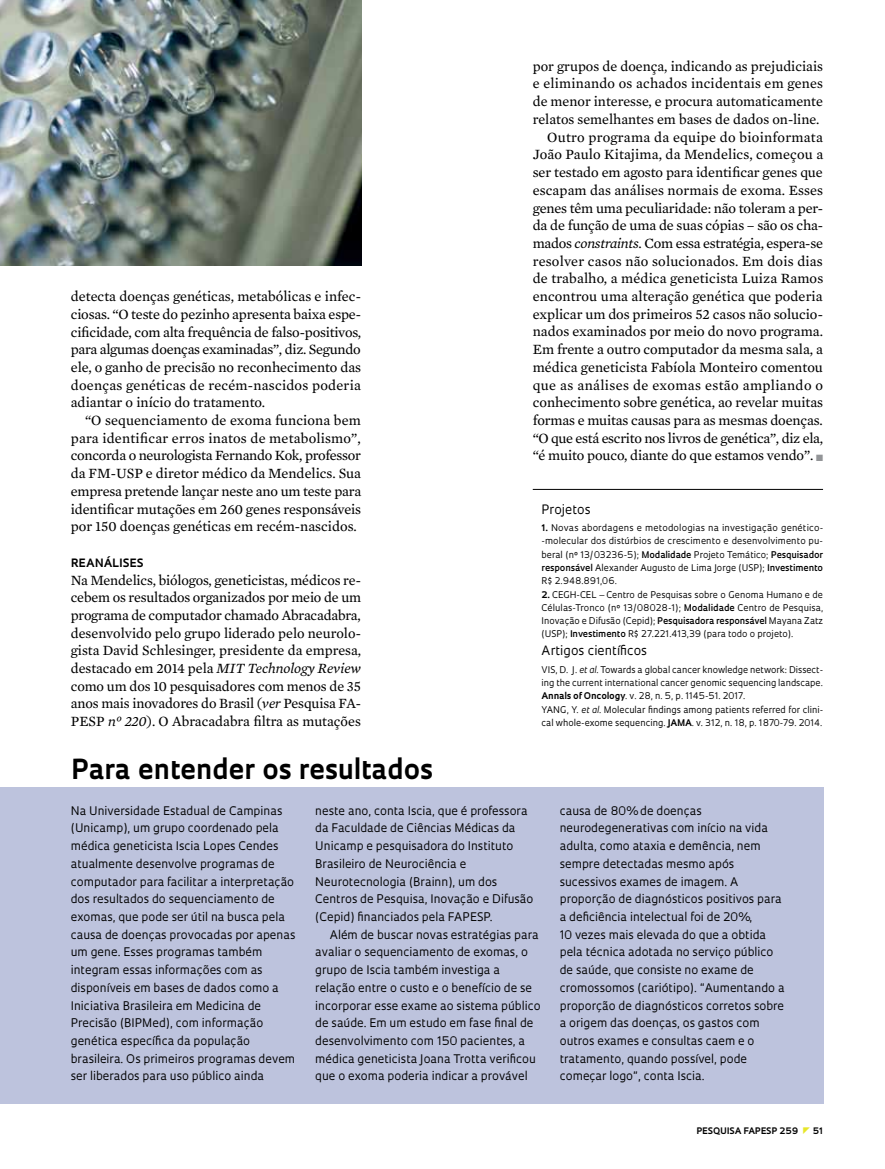
<style>
.page{position:relative;width:885px;height:1169px;background:#fff}
.page>*{position:absolute;margin:0;border:0;box-sizing:border-box;transform-origin:0 0}
.t1{font:700 26.85px "Oculum";color:#000}
.t2{font:14.4px/17.7px "Mercury Text G2";color:#000;text-align:justify}
.t3{font:12.6px "Oculum";color:#000}
.t4{font:11.55px/17.7px "Oculum";color:#000}
.t5{font:700 11.25px "Oculum";letter-spacing:.025em;color:#000}
.t6{font:9px/13.4px "Oculum";color:#000;text-align:justify}
.t7{font:700 8.7px "Oculum";letter-spacing:.01em;color:#000}
.s1{font-style:italic}
.s2{color:#939598}
.s3{font-weight:700}
.s4{font-weight:600}
</style>
<div class="page">
<hr style="left:533px;top:489px;width:290px;height:1px;background:#000">
<img style="left:0;top:0;width:361px;height:266px">
<div style="left:0;top:787px;width:823px;height:316px;background:#bdc3dd"></div>
<p class="t2" style="left:71px;top:287px;width:292px">detecta doenças genéticas, metabólicas e infec&shy;ciosas. “O teste do pezinho apresenta baixa espe&shy;cificidade, com alta frequência de falso-positivos, para algumas doenças examinadas”, diz. Segundo ele, o ganho de precisão no reconhecimento das doenças genéticas de recém-nascidos poderia adiantar o início do tratamento.</p>
<p class="t2" style="left:71px;top:410px;width:292px;text-indent:14px">“O sequenciamento de exoma funciona bem para identificar erros inatos de metabolismo”, concorda o neurologista Fernando Kok, professor da FM-USP e diretor médico da Mendelics. Sua empresa pretende lançar neste ano um teste para identificar mutações em 260 genes responsáveis por 150 doenças genéticas em recém-nascidos.</p>
<p class="t5" style="left:71px;top:555px;width:60px">Reanálises</p>
<p class="t2" style="left:71px;top:570px;width:292px">Na Mendelics, biólogos, geneticistas, médicos re&shy;cebem os resultados organizados por meio de um programa de computador chamado Abracadabra, desenvolvido pelo grupo liderado pelo neurolo&shy;gista David Schlesinger, presidente da empresa, destacado em 2014 pela <span class="s1">MIT Technology Review </span>como um dos 10 pesquisadores com menos de 35 anos mais inovadores do Brasil (<span class="s1">ver</span> Pesquisa FA-PESP <span class="s1">nº 220</span>). O Abracadabra filtra as mutações</p>
<h1 class="t1" style="left:71px;top:751px;width:363px">Para entender os resultados</h1>
<p class="t2" style="left:533px;top:56px;width:292px;text-align:right">por grupos de doença, indicando as prejudiciais e eliminando os achados incidentais em genes de menor interesse, e procura automaticamente relatos semelhantes em bases de dados on-line.<br>Outro programa da equipe do bioinformata João Paulo Kitajima, da Mendelics, começou a ser testado em agosto para identificar genes que escapam das análises normais de exoma. Esses genes têm uma peculiaridade: não toleram a per&shy;da de função de uma de suas cópias – são os cha&shy;mados <span class="s1">constraints</span>. Com essa estratégia, espera-se resolver casos não solucionados. Em dois dias de trabalho, a médica geneticista Luiza Ramos encontrou uma alteração genética que poderia explicar um dos primeiros 52 casos não solucio&shy;nados examinados por meio do novo programa.<br>Em frente a outro computador da mesma sala, a médica geneticista Fabíola Monteiro comentou que as análises de exomas estão ampliando o conhecimento sobre genética, ao revelar muitas formas e muitas causas para as mesmas doenças. “O que está escrito nos livros de genética”, diz ela, “é muito pouco, diante do que estamos vendo”. <span class="s2">■</span></p>
<p class="t3" style="left:542px;top:501px;width:50px">Projetos</p>
<p class="t6" style="left:542px;top:521px;width:283px"><span class="s3">1.</span> Novas abordagens e metodologias na investigação genético--molecular dos distúrbios de crescimento e desenvolvimento pu&shy;beral (nº 13/03236-5); <span class="s4">Modalidade</span> Projeto Temático; <span class="s4">Pesquisador responsável</span> Alexander Augusto de Lima Jorge (USP); <span class="s4">Investimento </span>R$ 2.948.891,06.</p>
<p class="t6" style="left:542px;top:587px;width:283px"><span class="s3">2.</span> CEGH-CEL – Centro de Pesquisas sobre o Genoma H umano e de Células-Tronco (nº 13/08028-1); <span class="s4">Modalidade</span> Centro de Pesquisa, Inovação e Difusão (Cepid); <span class="s4">Pesquisadora responsável</span> Mayana Zatz (USP); <span class="s4">Investimento</span> R$ 27.221.413,39 (para todo o projeto).</p>
<p class="t3" style="left:542px;top:642px;width:107px">Artigos científicos</p>
<p class="t6" style="left:542px;top:662px;width:283px;text-align:left">VIS, D. J. <span class="s1">et al</span>. Towards a global cancer knowledge network: Dissect&shy;ing the current international cancer genomic sequencing landscape.<br><span class="s3">Annals of Oncology</span>. v. 28, n. 5, p. 1145-51. 2017.<br>YANG, Y. <span class="s1">et al</span>. Molecular findings among patients referred for clini&shy;cal whole-exome sequencing. <span class="s3">JAMA</span><span class="s1">.</span> v. 312, n. 18, p. 1870-79. 2014.</p>
<p class="t4" style="left:71px;top:801px;width:226px">Na Universidade Estadual de Campinas (Unicamp), um grupo coordenado pela médica geneticista Iscia Lopes Cendes atualmente desenvolve programas de computador para facilitar a interpretação dos resultados do sequenciamento de exomas, que pode ser útil na busca pela causa de doenças provocadas por apenas um gene. Esses programas também integram essas informações com as disponíveis em bases de dados como a Iniciativa Brasileira em Medicina de Precisão (BIPMed), com informação genética específica da população brasileira. Os primeiros programas devem ser liberados para uso público ainda</p>
<p class="t4" style="left:315px;top:801px;width:220px">neste ano, conta Iscia, que é professora da Faculdade de Ciências Médicas da Unicamp e pesquisadora do Instituto Brasileiro de Neurociência e Neurotecnologia (Brainn), um dos Centros de Pesquisa, Inovação e Difusão (Cepid) financiados pela FAPESP.</p>
<p class="t4" style="left:315px;top:925px;width:227px;text-indent:14px">Além de buscar novas estratégias para avaliar o sequenciamento de exomas, o grupo de Iscia também investiga a relação entre o custo e o benefício de se incorporar esse exame ao sistema público de saúde. Em um estudo em fase final de desenvolvimento com 150 pacientes, a médica geneticista Joana Trotta verificou que o exoma poderia indicar a provável</p>
<p class="t4" style="left:560px;top:801px;width:226px">causa de 80% de doenças neurodegenerativas com início na vida adulta, como ataxia e demência, nem sempre detectadas mesmo após sucessivos exames de imagem. A proporção de diagnósticos positivos para a deficiência intelectual foi de 20%,<br>10 vezes mais elevada do que a obtida pela técnica adotada no serviço público de saúde, que consiste no exame de cromossomos (cariótipo). “Aumentando a proporção de diagnósticos corretos sobre a origem das doenças, os gastos com outros exames e consultas caem e o tratamento, quando possível, pode começar logo”, conta Iscia.</p>
<p class="t7" style="left:696px;top:1124px;width:103px">pESQUISA FAPESP 259</p>
<p class="t7" style="left:813px;top:1124px;width:12px">51</p>
</div>
